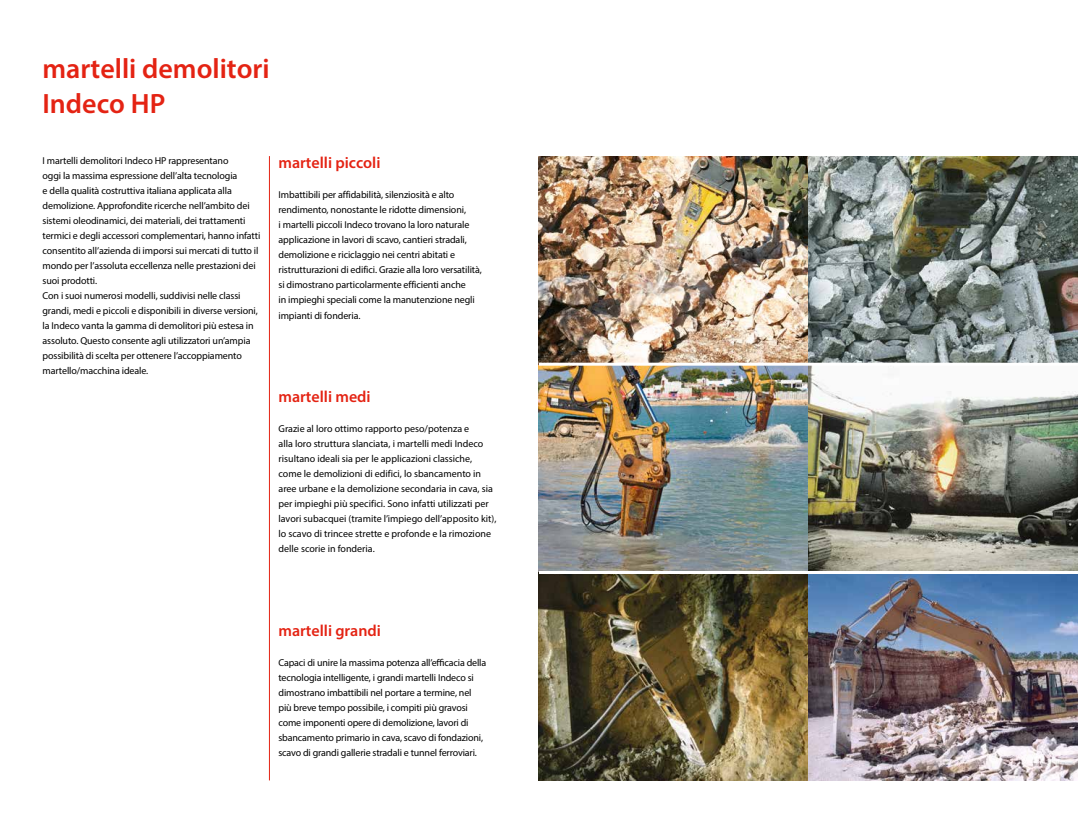
<style>
.page{position:relative;width:1078px;height:823px;background:#fff}
.page>*{position:absolute;margin:0;border:0;box-sizing:border-box;transform-origin:0 0}
.t1{font:600 28px/35px "Myriad Pro";color:#e42313}
.t2{font:600 16px "Myriad Pro";color:#e42313}
.t3{font:10px/15px "Myriad Pro";letter-spacing:-.01em;color:#000}
</style>
<div class="page">
<img style="left:539px;top:156px;width:538px;height:624px">
<hr style="left:269px;top:156px;width:1px;height:624px;background:#e42313">
<hr style="left:539px;top:570px;width:538px;height:3px;background:#fff">
<hr style="left:539px;top:362px;width:538px;height:3px;background:#fff">
<h1 class="t1" style="left:43px;top:50px;width:228px">martelli demolitori<br>Indeco HP</h1>
<p class="t3" style="left:43px;top:152px;width:219px">I martelli demolitori Indeco HP rappresentano<br>oggi la massima espressione dell’alta tecnologia<br>e della qualità costruttiva italiana applicata alla demolizione. Approfondite ricerche nell’ambito dei sistemi oleodinamici, dei materiali, dei trattamenti termici e degli accessori complementari, hanno infatti consentito all’azienda di imporsi sui mercati di tutto il mondo per l’assoluta eccellenza nelle prestazioni dei suoi prodotti.<br>Con i suoi numerosi modelli, suddivisi nelle classi grandi, medi e piccoli e disponibili in diverse versioni, la Indeco vanta la gamma di demolitori più estesa in assoluto. Questo consente agli utilizzatori un’ampia possibilità di scelta per ottenere l’accoppiamento martello/macchina ideale.</p>
<h2 class="t2" style="left:278px;top:153px;width:103px">martelli piccoli</h2>
<p class="t3" style="left:278px;top:187px;width:205px">Imbattibili per affidabilità, silenziosità e alto rendimento, nonostante le ridotte dimensioni,<br>i martelli piccoli Indeco trovano la loro naturale applicazione in lavori di scavo, cantieri stradali, demolizione e riciclaggio nei centri abitati e ristrutturazioni di edifici. Grazie alla loro versatilità, si dimostrano particolarmente efficienti anche<br>in impieghi speciali come la manutenzione negli impianti di fonderia.</p>
<h2 class="t2" style="left:278px;top:386px;width:94px">martelli medi</h2>
<p class="t3" style="left:278px;top:421px;width:219px">Grazie al loro ottimo rapporto peso/potenza e<br>alla loro struttura slanciata, i martelli medi Indeco risultano ideali sia per le applicazioni classiche, come le demolizioni di edifici, lo sbancamento in aree urbane e la demolizione secondaria in cava, sia per impieghi più specifici. Sono infatti utilizzati per lavori subacquei (tramite l’impiego dell’apposito kit), lo scavo di trincee strette e profonde e la rimozione delle scorie in fonderia.</p>
<h2 class="t2" style="left:278px;top:620px;width:104px">martelli grandi</h2>
<p class="t3" style="left:278px;top:655px;width:209px">Capaci di unire la massima potenza all’efficacia della tecnologia intelligente, i grandi martelli Indeco si dimostrano imbattibili nel portare a termine, nel più breve tempo possibile, i compiti più gravosi come imponenti opere di demolizione, lavori di sbancamento primario in cava, scavo di fondazioni, scavo di grandi gallerie stradali e tunnel ferroviari.</p>
</div>
